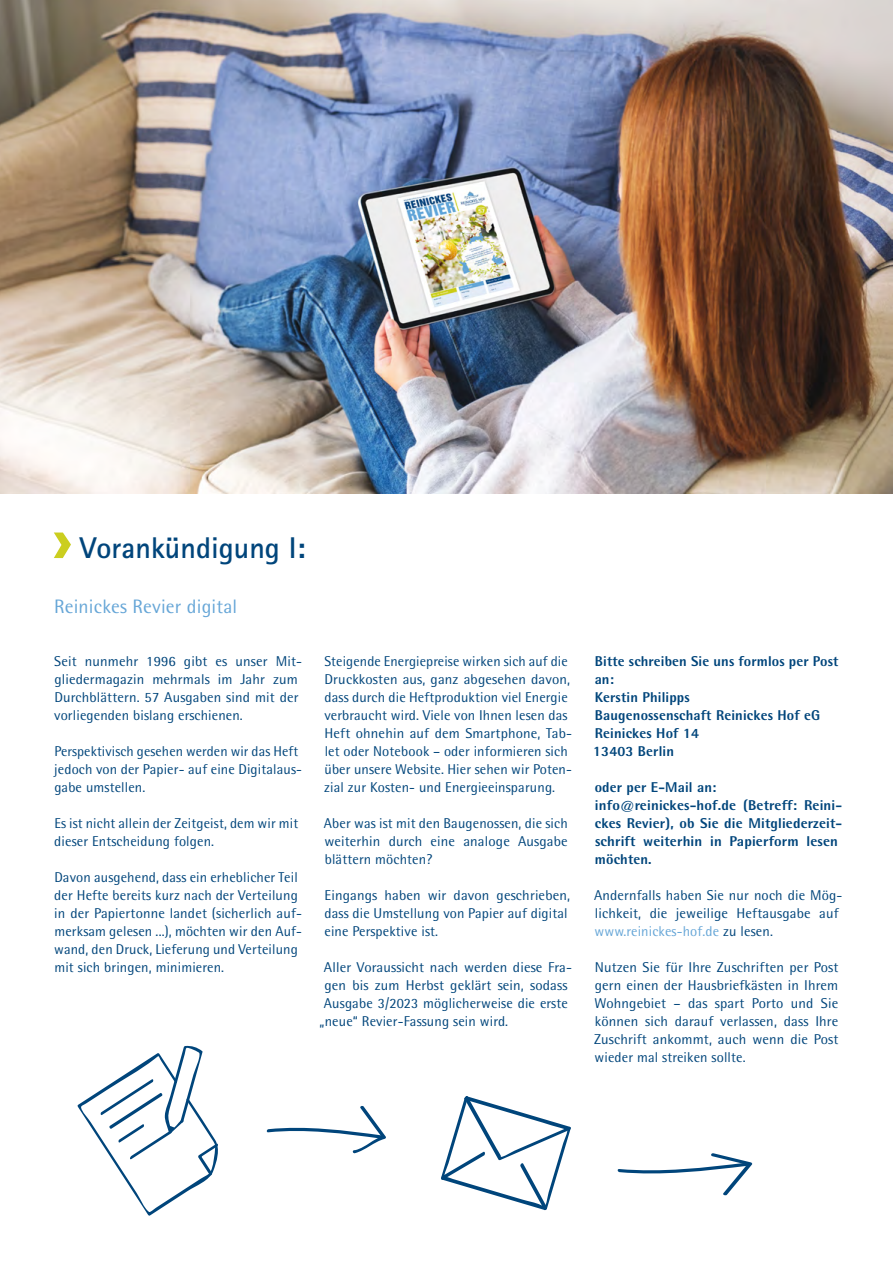
<style>
.page{position:relative;width:893px;height:1263px;background:#fff}
.page>*{position:absolute;margin:0;border:0;box-sizing:border-box;transform-origin:0 0}
.t1{font:700 30px "Rotis Sans Serif";color:#00457b}
.t2{font:19.5px "Rotis Semi Sans";letter-spacing:.01em;color:#66a6d7}
.t3{font:14.25px/18px "Rotis Semi Sans";letter-spacing:.01em;color:#00457b}
.t4{font:800 14.25px/18px "Rotis Semi Sans";letter-spacing:.01em;color:#00457b}
.s1{color:#66a6d7}
</style>
<div class="page">
<svg style="left:54px;top:532px;width:17px;height:26px"></svg>
<img style="left:0;top:0;width:893px;height:493px">
<svg style="left:617px;top:1153px;width:136px;height:43px"></svg>
<svg style="left:441px;top:1096px;width:130px;height:115px"></svg>
<svg style="left:266px;top:1106px;width:120px;height:48px"></svg>
<svg style="left:77px;top:1045px;width:141px;height:171px"></svg>
<h1 class="t1" style="left:80px;top:529px;width:227px">Vorankündigung I:</h1>
<h2 class="t2" style="left:54px;top:595px;width:185px">Reinickes Revier digital</h2>
<p class="t3" style="left:54px;top:652px;width:249px">Seit nunmehr 1996 gibt es unser Mit&shy;gliedermagazin mehrmals im Jahr zum Durchblättern. 57 Ausgaben sind mit der vorliegenden bislang erschienen.</p>
<p class="t3" style="left:54px;top:742px;width:249px">Perspektivisch gesehen werden wir das Heft jedoch von der Papier- auf eine Digitalaus&shy;gabe umstellen.</p>
<p class="t3" style="left:54px;top:814px;width:245px">Es ist nicht allein der Zeitgeist, dem wir mit dieser Entscheidung folgen.</p>
<p class="t3" style="left:54px;top:868px;width:249px">Davon ausgehend, dass ein erheblicher Teil der Hefte bereits kurz nach der Verteilung in der Papiertonne landet (sicherlich auf&shy;merksam gelesen ...), möchten wir den Auf&shy;wand, den Druck, Lieferung und Verteilung mit sich bringen, minimieren.</p>
<p class="t3" style="left:324px;top:652px;width:249px">Steigende Energiepreise wirken sich auf die Druckkosten aus, ganz abgesehen davon, dass durch die Heftproduktion viel Energie verbraucht wird. Viele von Ihnen lesen das Heft ohnehin auf dem Smartphone, Tab&shy;let oder Notebook – oder informieren sich über unsere Website. Hier sehen wir Poten&shy;zial zur Kosten- und Energieeinsparung.</p>
<p class="t3" style="left:324px;top:814px;width:245px;text-align:justify">Aber was ist mit den Baugenossen, die sich weiterhin durch eine analoge Ausgabe blättern möchten?</p>
<p class="t3" style="left:324px;top:886px;width:247px">Eingangs haben wir davon geschrieben, dass die Umstellung von Papier auf digital eine Perspektive ist.</p>
<p class="t3" style="left:324px;top:958px;width:250px">Aller Voraussicht nach werden diese Fra-</p>
<p class="t3" style="left:324px;top:976px;width:244px">gen bis zum Herbst geklärt sein, sodass</p>
<p class="t3" style="left:324px;top:994px;width:245px">Ausgabe 3/2023 möglicherweise die erste</p>
<p class="t3" style="left:320px;top:1012px;width:190px">„neue“ Revier-Fassung sein wird.</p>
<p class="t4" style="left:593px;top:652px;width:247px">Bitte schreiben Sie uns formlos per Post an:<br>Kerstin Philipps<br>Baugenossenschaft Reinickes Hof eG<br>Reinickes Hof 14<br>13403 Berlin</p>
<p class="t4" style="left:595px;top:778px;width:249px">oder per E-Mail an: info@reinickes-hof.de (Betreff: Reini&shy;ckes Revier), ob Sie die Mitgliederzeit&shy;schrift weiterhin in Papierform lesen möchten.</p>
<p class="t3" style="left:594px;top:886px;width:250px">Andernfalls haben Sie nur noch die Mög&shy;lichkeit, die jeweilige Heftausgabe auf <span class="s1">www.reinickes-hof.de</span> zu lesen.</p>
<p class="t3" style="left:594px;top:958px;width:246px;text-align:justify">Nutzen Sie für Ihre Zuschriften per Post gern einen der Hausbriefkästen in Ihrem Wohngebiet – das spart Porto und Sie können sich darauf verlassen, dass Ihre Zuschrift ankommt, auch wenn die Post wieder mal streiken sollte.</p>
</div>
